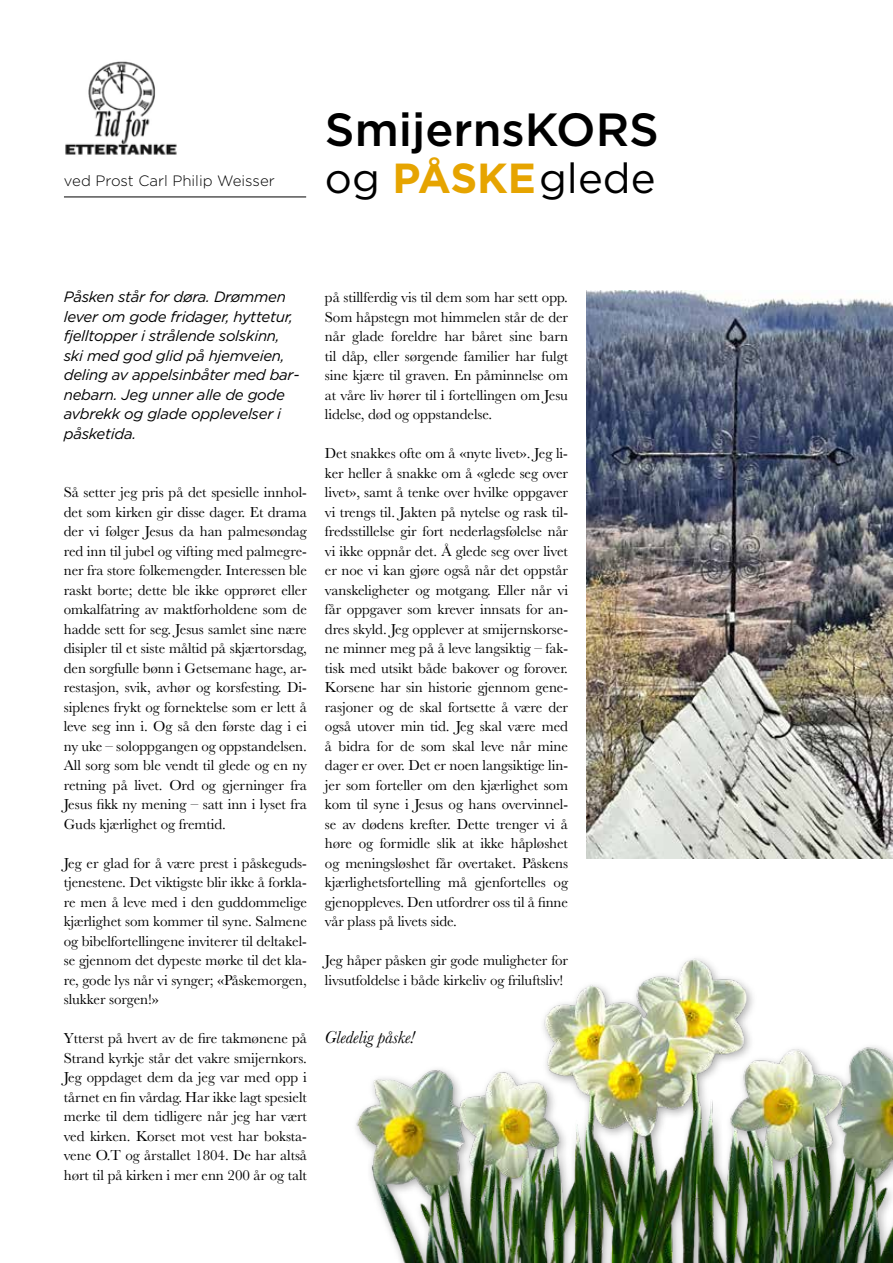
<style>
.page{position:relative;width:893px;height:1263px;background:#fff}
.page>*{position:absolute;margin:0;border:0;box-sizing:border-box;transform-origin:0 0}
.t1{font:500 46.5px "Gotham";color:#000}
.t2{font:42px "Gotham";color:#000}
.t3{font:italic 18px "Baskerville";letter-spacing:-.005em;color:#000}
.t4{font:15px/19.5px "Baskerville";letter-spacing:-.005em;color:#000;text-align:justify}
.t5{font:italic 15px/19.5px "Gotham";letter-spacing:-.02em;color:#000}
.t6{font:300 15px "Gotham";color:#000}
.s1{font-weight:700;color:#e6a400}
</style>
<div class="page">
<img style="left:65px;top:61px;width:112px;height:94px">
<hr style="left:64px;top:197px;width:242px;height:1px;background:#000">
<img style="left:586px;top:290px;width:307px;height:524px">
<img style="left:356px;top:814px;width:537px;height:449px">
<p class="t6" style="left:64px;top:172px;width:212px">ved Prost Carl Philip Weisser</p>
<h1 class="t1" style="left:325px;top:99px;width:336px">SmijernsKORS</h1>
<h2 class="t2" style="left:325px;top:151px;width:332px">og <span class="s1">PÅSKE</span>glede</h2>
<p class="t5" style="left:64px;top:287px;width:237px">Påsken står for døra. Drømmen lever om gode fridager, hyttetur, fjelltopper i strålende solskinn, ski med god glid på hjemveien, deling av appelsinbåter med bar&shy;nebarn. Jeg unner alle de gode avbrekk og glade opplevelser i påsketida.</p>
<p class="t4" style="left:64px;top:483px;width:245px">Så setter jeg pris på det spesielle innhol&shy;det som kirken gir disse dager. Et drama der vi følger Jesus da han palmesøndag red inn til jubel og vifting med palmegre&shy;ner fra store folkemengder. Interessen ble raskt borte; dette ble ikke opprøret eller omkalfatring av maktforholdene som de hadde sett for seg. Jesus samlet sine nære disipler til et siste måltid på skjærtorsdag, den sorgfulle bønn i Getsemane hage, ar&shy;restasjon, svik, avhør og korsfesting. Di&shy;siplenes frykt og fornektelse som er lett å leve seg inn i. Og så den første dag i ei ny uke – soloppgangen og oppstandelsen.<br>All sorg som ble vendt til glede og en ny retning på livet. Ord og gjerninger fra Jesus fikk ny mening – satt inn i lyset fra Guds kjærlighet og fremtid.</p>
<p class="t4" style="left:64px;top:853px;width:245px">Jeg er glad for å være prest i påskeguds&shy;tjenestene. Det viktigste blir ikke å forkla&shy;re men å leve med i den guddommelige kjærlighet som kommer til syne. Salmene og bibelfortellingene inviterer til deltakel&shy;se gjennom det dypeste mørke til det kla&shy;re, gode lys når vi synger; «Påskemorgen, slukker sorgen!»</p>
<p class="t4" style="left:64px;top:1029px;width:245px">Ytterst på hvert av de fire takmønene på Strand kyrkje står det vakre smijernkors.<br>Jeg oppdaget dem da jeg var med opp i tårnet en fin vårdag. Har ikke lagt spesielt merke til dem tidligere når jeg har vært ved kirken. Korset mot vest har boksta&shy;vene O.T og årstallet 1804. De har altså hørt til på kirken i mer enn 200 år og talt</p>
<p class="t4" style="left:325px;top:288px;width:245px">på stillferdig vis til dem som har sett opp.<br>Som håpstegn mot himmelen står de der når glade foreldre har båret sine barn til dåp, eller sørgende familier har fulgt sine kjære til graven. En påminnelse om at våre liv hører til i fortellingen om Jesu lidelse, død og oppstandelse.</p>
<p class="t4" style="left:325px;top:444px;width:245px">Det snakkes ofte om å «nyte livet». Jeg li&shy;ker heller å snakke om å «glede seg over livet», samt å tenke over hvilke oppgaver vi trengs til. Jakten på nytelse og rask til&shy;fredsstillelse gir fort nederlagsfølelse når vi ikke oppnår det. Å glede seg over livet er noe vi kan gjøre også når det oppstår vanskeligheter og motgang. Eller når vi får oppgaver som krever innsats for an&shy;dres skyld. Jeg opplever at smijernskorse&shy;ne minner meg på å leve langsiktig – fak&shy;tisk med utsikt både bakover og forover.<br>Korsene har sin historie gjennom gene&shy;rasjoner og de skal fortsette å være der også utover min tid. Jeg skal være med å bidra for de som skal leve når mine dager er over. Det er noen langsiktige lin&shy;jer som forteller om den kjærlighet som kom til syne i Jesus og hans overvinnel&shy;se av dødens krefter. Dette trenger vi å høre og formidle slik at ikke håpløshet og meningsløshet får overtaket. Påskens kjærlighetsfortelling må gjenfortelles og gjenoppleves. Den utfordrer oss til å finne vår plass på livets side.</p>
<p class="t4" style="left:325px;top:951px;width:245px">Jeg håper påsken gir gode muligheter for livsutfoldelse i både kirkeliv og friluftsliv!</p>
<p class="t3" style="left:325px;top:1025px;width:91px">Gledelig påske!</p>
</div>
